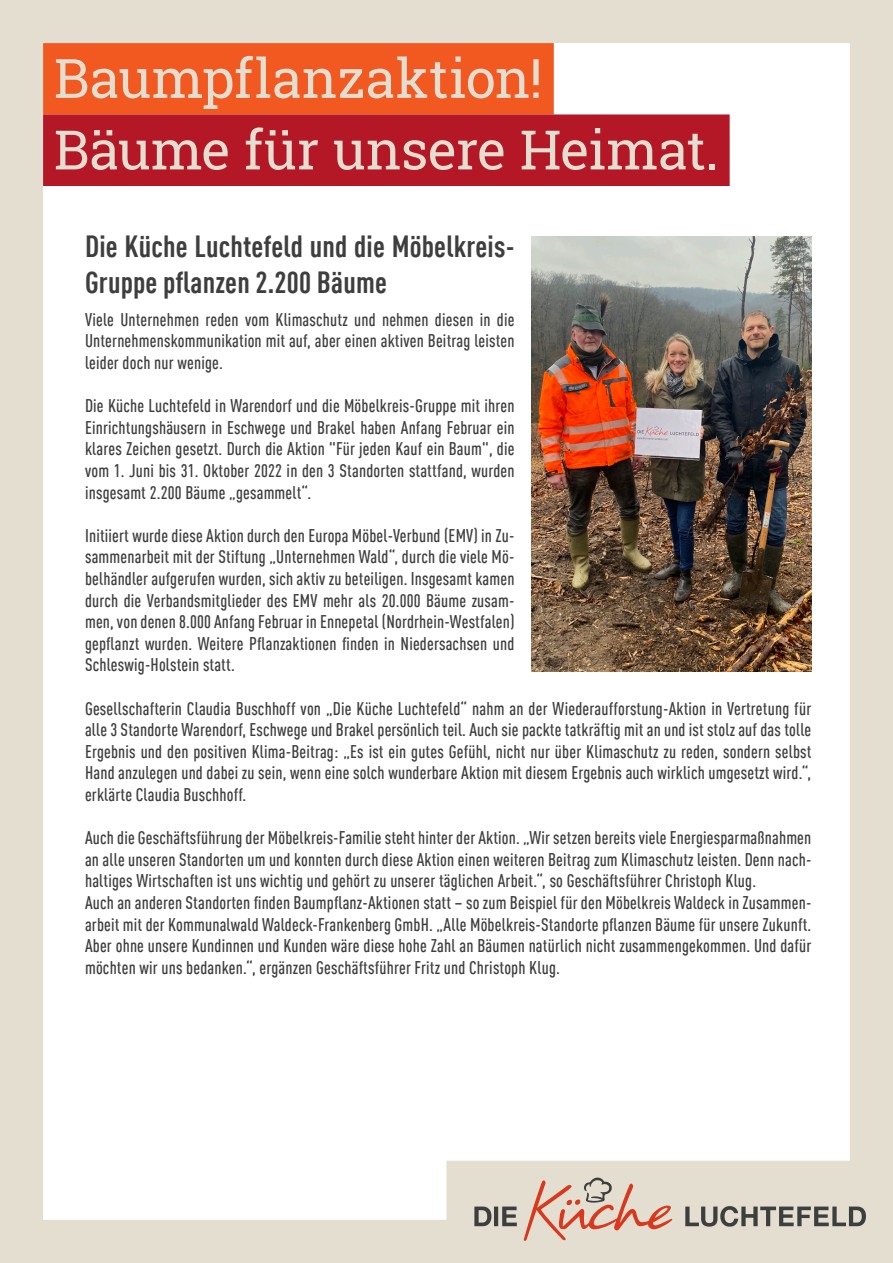
<style>
.page{position:relative;width:893px;height:1263px;background:#fff}
.page>*{position:absolute;margin:0;border:0;box-sizing:border-box;transform-origin:0 0}
.t1{font:54.45px/71.6px "Roboto Slab";letter-spacing:-.01em;color:#e4ded1}
.t2{font:700 condensed 30px/36px "DINOT";letter-spacing:.005em;color:#3e3e3f}
.t3{font:500 condensed 18px/21.6px "DINOT";letter-spacing:.01em;color:#3e3e3f;text-align:justify}
</style>
<div class="page">
<div style="left:43px;top:43px;width:511px;height:71px;background:#f15921"></div>
<div style="left:43px;top:114px;width:687px;height:72px;background:#b41725"></div>
<img style="left:531px;top:236px;width:280px;height:436px">
<div style="left:0;top:0;width:893px;height:1263px;border:43px solid #e4ded1"></div>
<div style="left:446px;top:1161px;width:447px;height:102px;background:#e4ded1"></div>
<svg style="left:685px;top:1206px;width:181px;height:20px;background:#99968f"></svg>
<svg style="left:474px;top:1206px;width:43px;height:20px"></svg>
<svg style="left:524px;top:1177px;width:150px;height:64px;background:#debeb0"></svg>
<h1 class="t1" style="left:54px;top:42px;width:666px">Baumpflanzaktion!<br>Bäume für unsere Heimat.</h1>
<h2 class="t2" style="left:85px;top:226px;width:431px">Die Küche Luchtefeld und die Möbelkreis-<br>Gruppe pflanzen 2.200 Bäume</h2>
<p class="t3" style="left:85px;top:307px;width:431px">Viele Unternehmen reden vom Klimaschutz und nehmen diesen in die Unternehmenskommunikation mit auf, aber einen aktiven Beitrag leisten leider doch nur wenige.</p>
<p class="t3" style="left:85px;top:394px;width:431px">Die Küche Luchtefeld in Warendorf und die Möbelkreis-Gruppe mit ihren Einrichtungshäusern in Eschwege und Brakel haben Anfang Februar ein klares Zeichen gesetzt. Durch die Aktion "Für jeden Kauf ein Baum", die vom 1. Juni bis 31. Oktober 2022 in den 3 Standorten stattfand, wurden insgesamt 2.200 Bäume „gesammelt“.</p>
<p class="t3" style="left:85px;top:523px;width:431px">Initiiert wurde diese Aktion durch den Europa Möbel-Verbund (EMV) in Zu&shy;sammenarbeit mit der Stiftung „Unternehmen Wald“, durch die viele Mö&shy;belhändler aufgerufen wurden, sich aktiv zu beteiligen. Insgesamt kamen durch die Verbandsmitglieder des EMV mehr als 20.000 Bäume zusam&shy;men, von denen 8.000 Anfang Februar in Ennepetal (Nordrhein-Westfalen) gepflanzt wurden. Weitere Pflanzaktionen finden in Niedersachsen und Schleswig-Holstein statt.</p>
<p class="t3" style="left:85px;top:696px;width:728px">Gesellschafterin Claudia Buschhoff von „Die Küche Luchtefeld“ nahm an der Wiederaufforstung-Aktion in Vertretung für alle 3 Standorte Warendorf, Eschwege und Brakel persönlich teil. Auch sie packte tatkräftig mit an und ist stolz auf das tolle Ergebnis und den positiven Klima-Beitrag: „Es ist ein gutes Gefühl, nicht nur über Klimaschutz zu reden, sondern selbst Hand anzulegen und dabei zu sein, wenn eine solch wunderbare Aktion mit diesem Ergebnis auch wirklich umgesetzt wird.“, erklärte Claudia Buschhoff.</p>
<p class="t3" style="left:85px;top:826px;width:728px;text-align:left">Auch die Geschäftsführung der Möbelkreis-Familie steht hinter der Aktion. „Wir setzen bereits viele Energiesparmaßnahmen an alle unseren Standorten um und konnten durch diese Aktion einen weiteren Beitrag zum Klimaschutz leisten. Denn nach&shy;haltiges Wirtschaften ist uns wichtig und gehört zu unserer täglichen Arbeit.“, so Geschäftsführer Christoph Klug.<br>Auch an anderen Standorten finden Baumpflanz-Aktionen statt – so zum Beispiel für den Möbelkreis Waldeck in Zusammen&shy;arbeit mit der Kommunalwald Waldeck-Frankenberg GmbH. „Alle Möbelkreis-Standorte pflanzen Bäume für unsere Zukunft.<br>Aber ohne unsere Kundinnen und Kunden wäre diese hohe Zahl an Bäumen natürlich nicht zusammengekommen. Und dafür möchten wir uns bedanken.“, ergänzen Geschäftsführer Fritz und Christoph Klug.</p>
</div>
